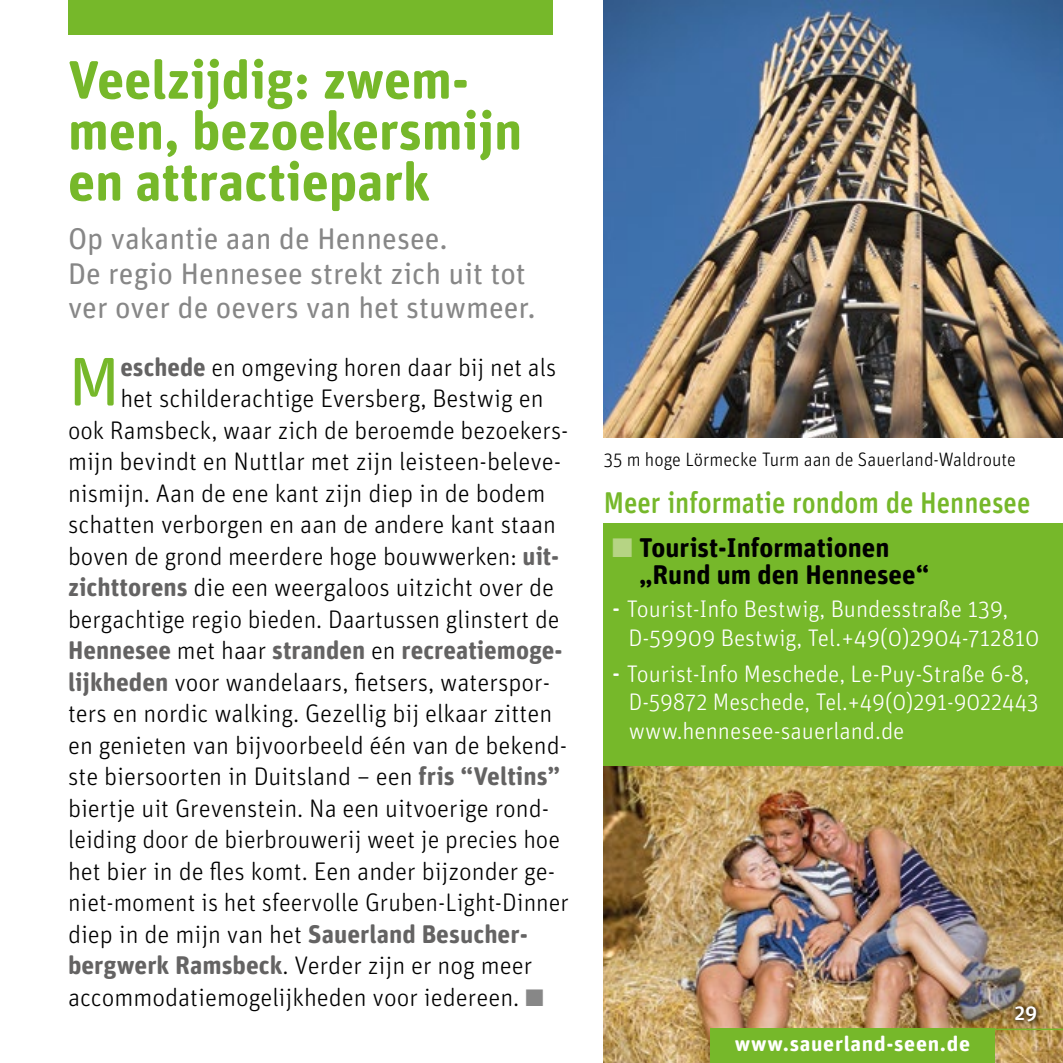
<style>
.page{position:relative;width:1063px;height:1063px;background:#fff}
.page>*{position:absolute;margin:0;border:0;box-sizing:border-box;transform-origin:0 0}
.t1{font:69px "Unit Rounded";color:#76b82a}
.t2{font:700 54px/51px "Unit Rounded";color:#76b82a}
.t3{font:30px/34.5px "Unit Rounded";color:#878787}
.t4{font:500 30px "Unit Rounded";color:#76b82a;scale:.9 1}
.t5{font:700 27px/27px "Unit Rounded";color:#000}
.t6{font:300 25.5px "Unit Rounded";color:#000}
.t7{font:700 25.5px "Unit Rounded";color:#646363}
.t8{font:300 24px/28.5px "Unit Rounded";color:#fff}
.t9{font:700 21px "Unit Rounded";letter-spacing:.03em;color:#fff;scale:1.05 1}
.t10{font:500 21px "Unit Rounded";color:#fff}
.t11{font:300 19.5px "Unit Rounded";color:#000;scale:.96 1}
.s1{font-weight:700;color:#646363}
.s2{font-weight:300;color:#000}
.s3{color:#878787}
.s4{color:#b6d484}
.s5{font-weight:400;font-size:27px}
</style>
<div class="page">
<img style="left:604px;top:765px;width:459px;height:298px">
<div style="left:996px;top:987px;width:59px;height:53px;background:#000;opacity:.75"></div>
<hr style="left:995px;top:1029px;width:68px;height:1px;background:#76b82a">
<div style="left:711px;top:1029px;width:284px;height:34px;background:#76b82a"></div>
<img style="left:604px;top:0;width:459px;height:438px">
<div style="left:68px;top:0;width:485px;height:34px;background:#76b82a"></div>
<div style="left:604px;top:523px;width:459px;height:242px;background:#76b82a"></div>
<h2 class="t2" style="left:68px;top:53px;width:456px">Veelzijdig: zwem&shy;men, bezoekersmijn en attractiepark</h2>
<p class="t3" style="left:68px;top:221px;width:469px">Op vakantie aan de Hennesee.<br>De regio Hennesee strekt zich uit tot ver over de oevers van het stuwmeer.</p>
<h1 class="t1" style="left:68px;top:337px;width:54px">M</h1>
<p class="t6" style="left:120px;top:350px;width:437px"><span class="s1">eschede</span> en omgeving horen daar bij net als</p>
<p class="t6" style="left:120px;top:382px;width:425px">het schilderachtige Eversberg, Bestwig en</p>
<p class="t6" style="left:68px;top:413px;width:502px">ook Ramsbeck, waar zich de beroemde bezoekers-</p>
<p class="t6" style="left:68px;top:445px;width:495px">mijn bevindt en Nuttlar met zijn leisteen-beleve-</p>
<p class="t6" style="left:68px;top:476px;width:479px">nismijn. Aan de ene kant zijn diep in de bodem</p>
<p class="t6" style="left:68px;top:508px;width:489px">schatten verborgen en aan de andere kant staan</p>
<p class="t6" style="left:68px;top:539px;width:493px">boven de grond meerdere hoge bouwwerken: <span class="s1">uit-</span></p>
<p class="t6" style="left:68px;top:571px;width:488px"><span class="s1">zichttorens</span> die een weergaloos uitzicht over de</p>
<p class="t6" style="left:68px;top:602px;width:493px">bergachtige regio bieden. Daartussen glinstert de</p>
<p class="t7" style="left:68px;top:634px;width:496px">Hennesee <span class="s2">met haar</span> stranden <span class="s2">en</span> recreatiemoge-</p>
<p class="t6" style="left:68px;top:665px;width:484px"><span class="s1">lijkheden</span> voor wandelaars, fietsers, waterspor-</p>
<p class="t6" style="left:68px;top:697px;width:486px">ters en nordic walking. Gezellig bij elkaar zitten</p>
<p class="t6" style="left:68px;top:728px;width:501px">en genieten van bijvoorbeeld één van de bekend-</p>
<p class="t6" style="left:68px;top:760px;width:494px">ste biersoorten in Duitsland – een <span class="s1">fris “Veltins”</span></p>
<p class="t6" style="left:68px;top:791px;width:483px">biertje uit Grevenstein. Na een uitvoerige rond-</p>
<p class="t6" style="left:68px;top:823px;width:494px">leiding door de bierbrouwerij weet je precies hoe</p>
<p class="t6" style="left:68px;top:854px;width:489px">het bier in de fles komt. Een ander bijzonder ge-</p>
<p class="t6" style="left:68px;top:886px;width:502px">niet-moment is het sfeervolle Gruben-Light-Dinner</p>
<p class="t6" style="left:68px;top:917px;width:461px">diep in de mijn van het <span class="s1">Sauerland Besucher-</span></p>
<p class="t6" style="left:68px;top:949px;width:466px"><span class="s1">bergwerk Ramsbeck</span>. Verder zijn er nog meer</p>
<p class="t6" style="left:68px;top:980px;width:477px">accommodatiemogelijkheden voor iedereen. <span class="s3">■</span></p>
<p class="t11" style="left:604px;top:447px;width:431px">35 m hoge Lörmecke Turm aan de Sauerland-Waldroute</p>
<p class="t4" style="left:604px;top:483px;width:476px">Meer informatie rondom de Hennesee</p>
<p class="t5" style="left:639px;top:534px;width:292px;text-indent:-27px"><span class="s4">■</span> Tourist-Informationen „Rund um den Hennesee“</p>
<p class="t8" style="left:628px;top:594px;width:413px;text-indent:-16px"><span class="s5">-</span> Tourist-Info Bestwig, Bundesstraße 139,<br>D-59909 Bestwig, Tel.+49(0)2904-712810</p>
<p class="t8" style="left:629px;top:659px;width:411px;text-indent:-17px"><span class="s5">-</span> Tourist-Info Meschede, Le-Puy-Straße 6-8,<br>D-59872 Meschede, Tel.+49(0)291-9022443 www.hennesee-sauerland.de</p>
<p class="t9" style="left:735px;top:1030px;width:226px">www.sauerland-seen.de</p>
<p class="t10" style="left:1015px;top:999px;width:24px">29</p>
</div>
